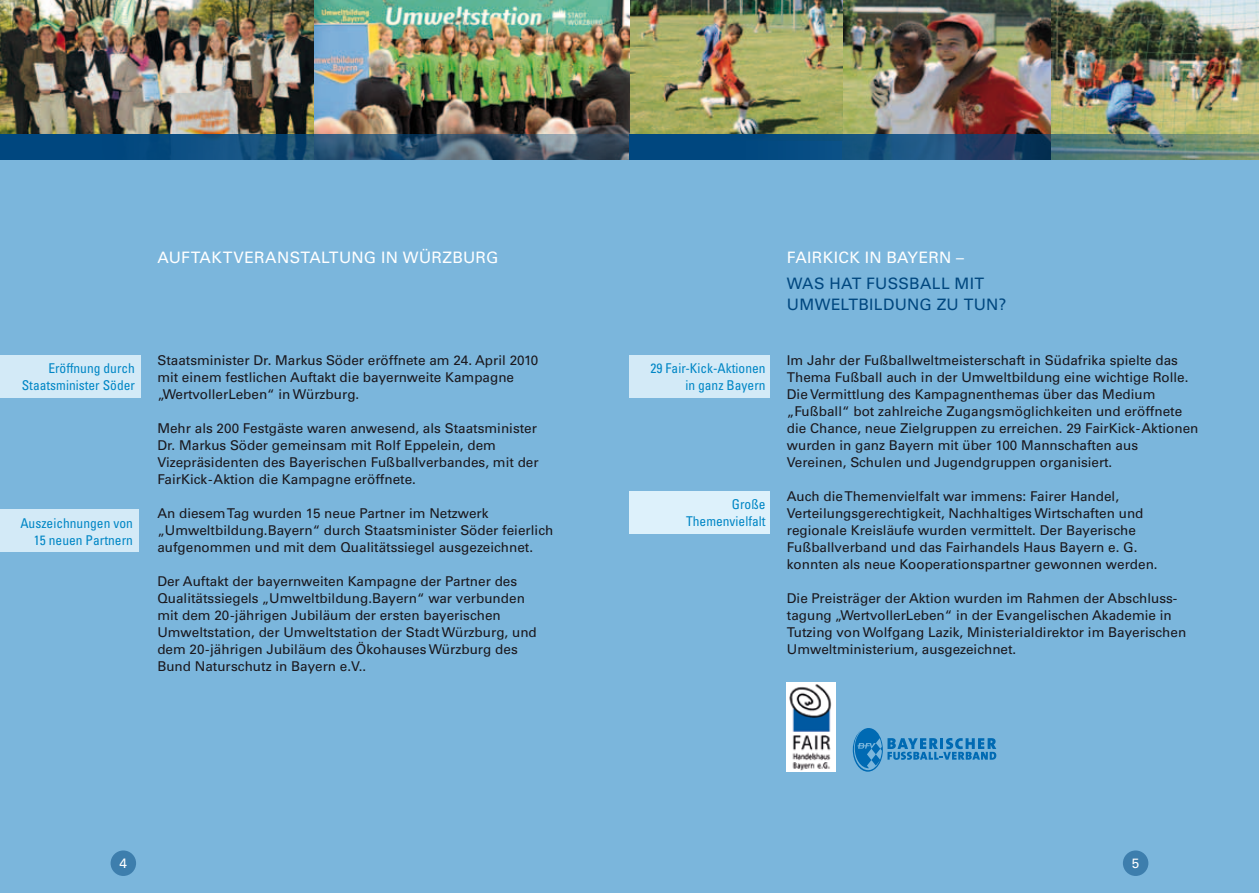
<style>
.page{position:relative;width:1259px;height:893px;background:#fff}
.page>*{position:absolute;margin:0;border:0;box-sizing:border-box;transform-origin:0 0}
.t1{font:15.75px/26px "Univers LT Pro 55 Roman";letter-spacing:.02em;color:#fff}
.t2{font:15.75px "Univers LT Pro 55 Roman";letter-spacing:.015em;color:#00477f}
.t3{font:13.5px/17px "Univers LT Pro 55 Roman";color:#1a171c}
.t4{font:condensed 13.5px/17px "Univers LT Pro";color:#0086c5;text-align:right}
.t5{font:13.5px "Univers LT Pro 55 Roman";color:#fff}
.s1{color:#00477f}
</style>
<div class="page">
<div style="left:0;top:136px;width:629px;height:757px;background:#7bb6dc"></div>
<div style="left:629px;top:136px;width:630px;height:757px;background:#7bb6dc"></div>
<img style="left:842px;top:0;width:417px;height:134px">
<img style="left:629px;top:0;width:213px;height:134px">
<svg style="left:853px;top:728px;width:143px;height:44px"></svg>
<img style="left:0;top:0;width:629px;height:134px">
<img style="left:787px;top:682px;width:49px;height:90px">
<svg style="left:0;top:134px;width:629px;height:25px;background:#235175"></svg>
<svg style="left:629px;top:134px;width:630px;height:25px;background:#295b77"></svg>
<div style="left:629px;top:355px;width:141px;height:43px;background:#d3eaf7"></div>
<div style="left:0;top:355px;width:140px;height:43px;background:#d3eaf7"></div>
<div style="left:0;top:509px;width:138px;height:43px;background:#d3eaf7"></div>
<div style="left:629px;top:491px;width:141px;height:43px;background:#ddf1fb"></div>
<div style="left:111px;top:850px;width:25px;height:26px;background:#3d7ead;border-radius:50%"></div>
<div style="left:1123px;top:850px;width:25px;height:26px;background:#3d7ead;border-radius:50%"></div>
<h1 class="t1" style="left:157px;top:244px;width:342px">AUFTAKTVERANSTALTUNG IN WÜRZBURG</h1>
<h2 class="t4" style="left:22px;top:360px;width:115px">Eröffnung durch<br>Staatsminister Söder</h2>
<h2 class="t4" style="left:20px;top:514px;width:114px">Auszeichnungen von<br>15 neuen Partnern</h2>
<p class="t3" style="left:157px;top:351px;width:382px">Staatsminister Dr. Markus Söder eröffnete am 24. April 2010 mit einem festlichen Auftakt die bayernweite Kampagne „WertvollerLeben“ in Würzburg.</p>
<p class="t3" style="left:157px;top:419px;width:383px">Mehr als 200 Festgäste waren anwesend, als Staatsminister Dr. Markus Söder gemeinsam mit Rolf Eppelein, dem Vizepräsidenten des Bayerischen Fußballverbandes, mit der FairKick-Aktion die Kampagne eröffnete.</p>
<p class="t3" style="left:157px;top:504px;width:397px">An diesem Tag wurden 15 neue Partner im Netzwerk „Umweltbildung.Bayern“ durch Staatsminister Söder feierlich aufgenommen und mit dem Qualitätssiegel ausgezeichnet.</p>
<p class="t3" style="left:157px;top:572px;width:381px">Der Auftakt der bayernweiten Kampagne der Partner des Qualitätssiegels „Umweltbildung.Bayern“ war verbunden mit dem 20-jährigen Jubiläum der ersten bayerischen Umweltstation, der Umweltstation der Stadt Würzburg, und dem 20-jährigen Jubiläum des Ökohauses Würzburg des Bund Naturschutz in Bayern e.V..</p>
<h2 class="t4" style="left:650px;top:360px;width:116px">29 Fair-Kick-Aktionen in ganz Bayern</h2>
<p class="t4" style="left:686px;top:496px;width:81px">Große<br>Themenvielfalt</p>
<h1 class="t1" style="left:787px;top:244px;width:199px">FAIRKICK IN BAYERN –<br><span class="s1">WAS HAT FUSSBALL MIT</span></h1>
<h1 class="t2" style="left:787px;top:294px;width:221px">UMWELTBILDUNG ZU TUN?</h1>
<p class="t3" style="left:787px;top:351px;width:413px">Im Jahr der Fußballweltmeisterschaft in Südafrika spielte das Thema Fußball auch in der Umweltbildung eine wichtige Rolle.<br>Die Vermittlung des Kampagnenthemas über das Medium „Fußball“ bot zahlreiche Zugangsmöglichkeiten und eröffnete die Chance, neue Zielgruppen zu erreichen. 29 FairKick-Aktionen wurden in ganz Bayern mit über 100 Mannschaften aus Vereinen, Schulen und Jugendgruppen organisiert.</p>
<p class="t3" style="left:787px;top:487px;width:372px">Auch die Themenvielfalt war immens: Fairer Handel, Verteilungsgerechtigkeit, Nachhaltiges Wirtschaften und regionale Kreisläufe wurden vermittelt. Der Bayerische Fußballverband und das Fairhandels Haus Bayern e. G. konnten als neue Kooperationspartner gewonnen werden.</p>
<p class="t3" style="left:787px;top:589px;width:401px">Die Preisträger der Aktion wurden im Rahmen der Abschluss&shy;tagung „WertvollerLeben“ in der Evangelischen Akademie in Tutzing von Wolfgang Lazik, Ministerialdirektor im Bayerischen Umweltministerium, ausgezeichnet.</p>
<p class="t5" style="left:120px;top:855px;width:9px">4</p>
<p class="t5" style="left:1132px;top:855px;width:9px">5</p>
</div>
